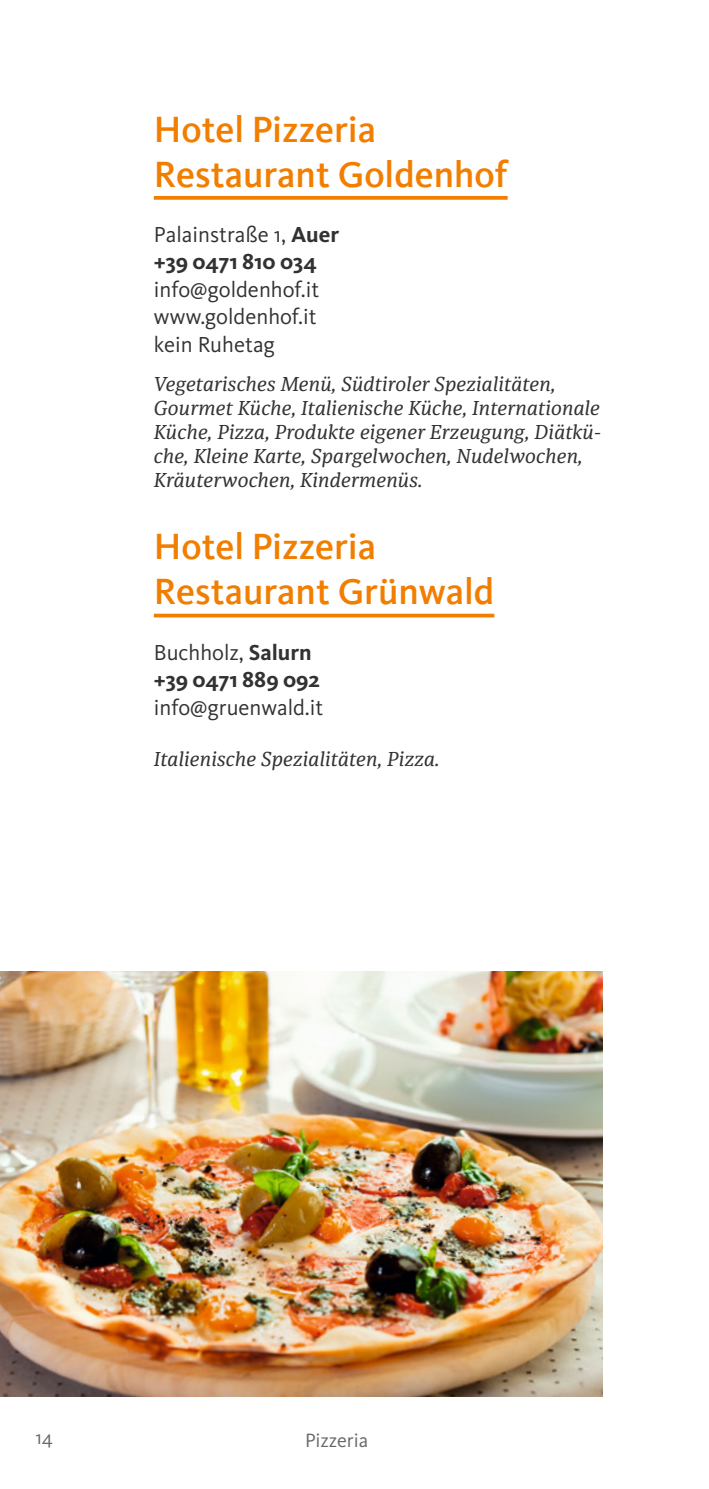
<style>
.page{position:relative;width:709px;height:1489px;background:#fff}
.page>*{position:absolute;margin:0;border:0;box-sizing:border-box;transform-origin:0 0}
.t1{font:500 37.5px/45px "Kievit";color:#f27e00}
.t2{font:22.5px/27.5px "Kievit";color:#323232;text-align:justify}
.t3{font:700 22.5px/27.5px "Kievit";color:#323232}
.t4{font:italic 20px/24px "Sindelar";color:#323232}
.t5{font:20px "Kievit";color:#686868}
.s1{font-weight:400}
</style>
<div class="page">
<svg style="left:154px;top:196px;width:353px;height:4px"></svg>
<svg style="left:154px;top:613px;width:340px;height:4px"></svg>
<img style="left:0;top:971px;width:602px;height:425px">
<h1 class="t1" style="left:154px;top:107px;width:355px">Hotel Pizzeria<br>Restaurant Goldenhof</h1>
<p class="t3" style="left:154px;top:220px;width:187px"><span class="s1">Palainstraße 1,</span> Auer +39 0471 810 034</p>
<p class="t2" style="left:154px;top:276px;width:167px">info@goldenhof.it www.goldenhof.it kein Ruhetag</p>
<p class="t4" style="left:154px;top:373px;width:449px">Vegetarisches Menü, Südtiroler Spezialitäten, Gourmet Küche, Italienische Küche, Internationale Küche, Pizza, Produkte eigener Erzeugung, Diätkü&shy;che, Kleine Karte, Spargelwochen, Nudelwochen, Kräuterwochen, Kindermenüs.</p>
<h1 class="t1" style="left:154px;top:524px;width:342px">Hotel Pizzeria<br>Restaurant Grünwald</h1>
<p class="t3" style="left:154px;top:638px;width:168px"><span class="s1">Buchholz,</span> Salurn +39 0471 889 092</p>
<p class="t2" style="left:154px;top:693px;width:171px">info@gruenwald.it</p>
<p class="t4" style="left:154px;top:748px;width:287px">Italienische Spezialitäten, Pizza.</p>
<p class="t5" style="left:35px;top:1426px;width:19px">14</p>
<p class="t5" style="left:305px;top:1429px;width:64px">Pizzeria</p>
</div>
